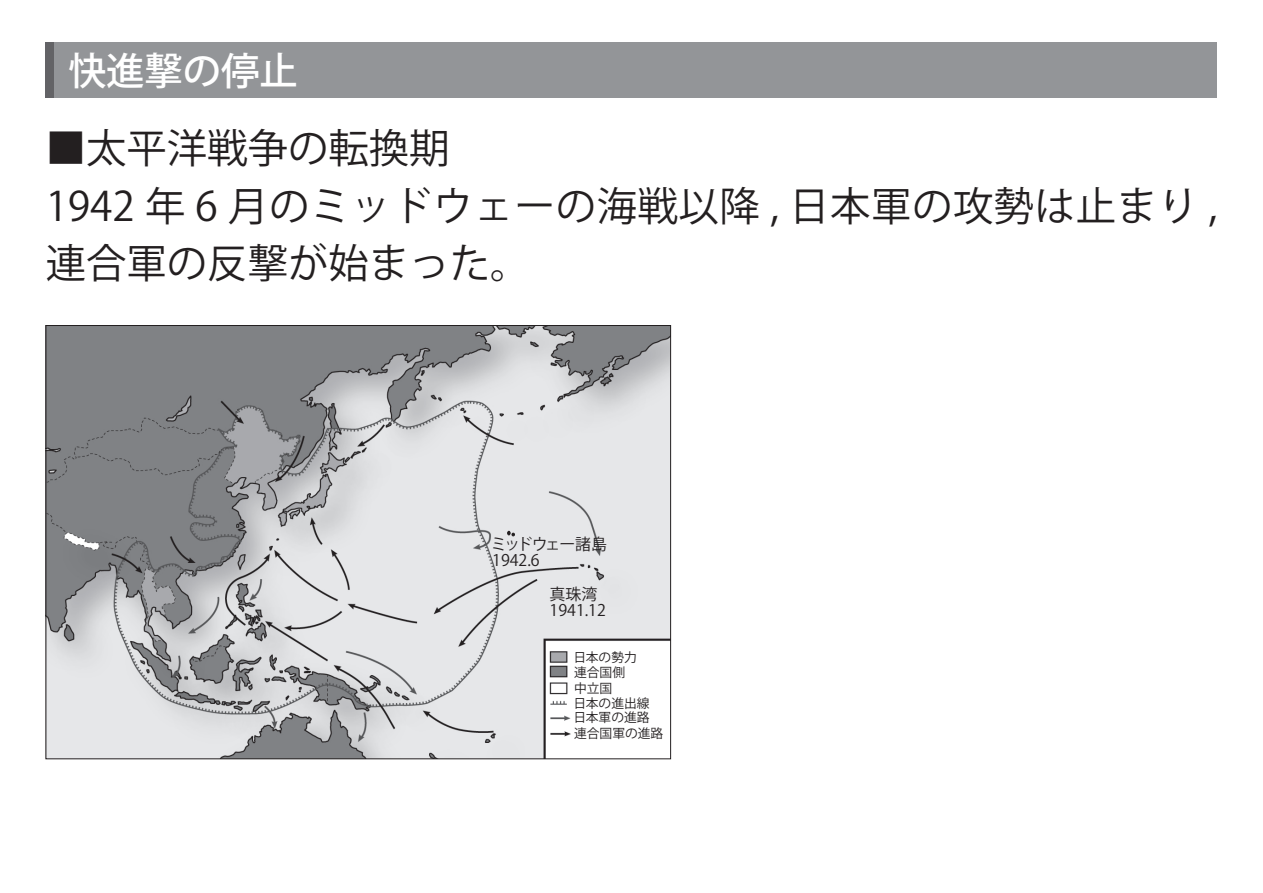
<style>
.page{position:relative;width:1263px;height:893px;background:#fff}
.page>*{position:absolute;margin:0;border:0;box-sizing:border-box;transform-origin:0 0}
.t1{font:40.35px/57.4px "Koz Go Pr 6 N";letter-spacing:.005em;color:#231f20}
.t2{font:500 38.25px "Koz Go Pr 6 N";color:#fff}
.t3{font:15.9px/15.9px "Koz Go Pr 6 N";letter-spacing:-.04em;color:#231f20}
.t4{font:15.9px/15.9px "Koz Go Pr 6 N";color:#231f20}
.t5{font:12.75px/15.3px "Koz Go Pr 6 N";color:#231f20}
</style>
<div class="page">
<img style="left:48px;top:327px;width:621px;height:430px">
<svg style="left:507px;top:531px;width:8px;height:5px"></svg>
<div style="left:46px;top:43px;width:1171px;height:55px;background:#939598"></div>
<div style="left:46px;top:43px;width:8px;height:55px;background:#636366"></div>
<p class="t2" style="left:68px;top:49px;width:231px">快進撃の停止</p>
<p class="t1" style="left:46px;top:120px;width:1173px">■太平洋戦争の転換期<br>1942 年 6 月のミッドウェーの海戦以降 , 日本軍の攻勢は止まり ,連合軍の反撃が始まった。</p>
<p class="t3" style="left:491px;top:536px;width:118px">ミッドウェー諸島<br>1942.6</p>
<p class="t4" style="left:550px;top:586px;width:58px">真珠湾<br>1941.12</p>
<p class="t5" style="left:574px;top:650px;width:91px">日本の勢力<br>連合国側<br>中立国<br>日本の進出線日本軍の進路連合国軍の進路</p>
</div>
